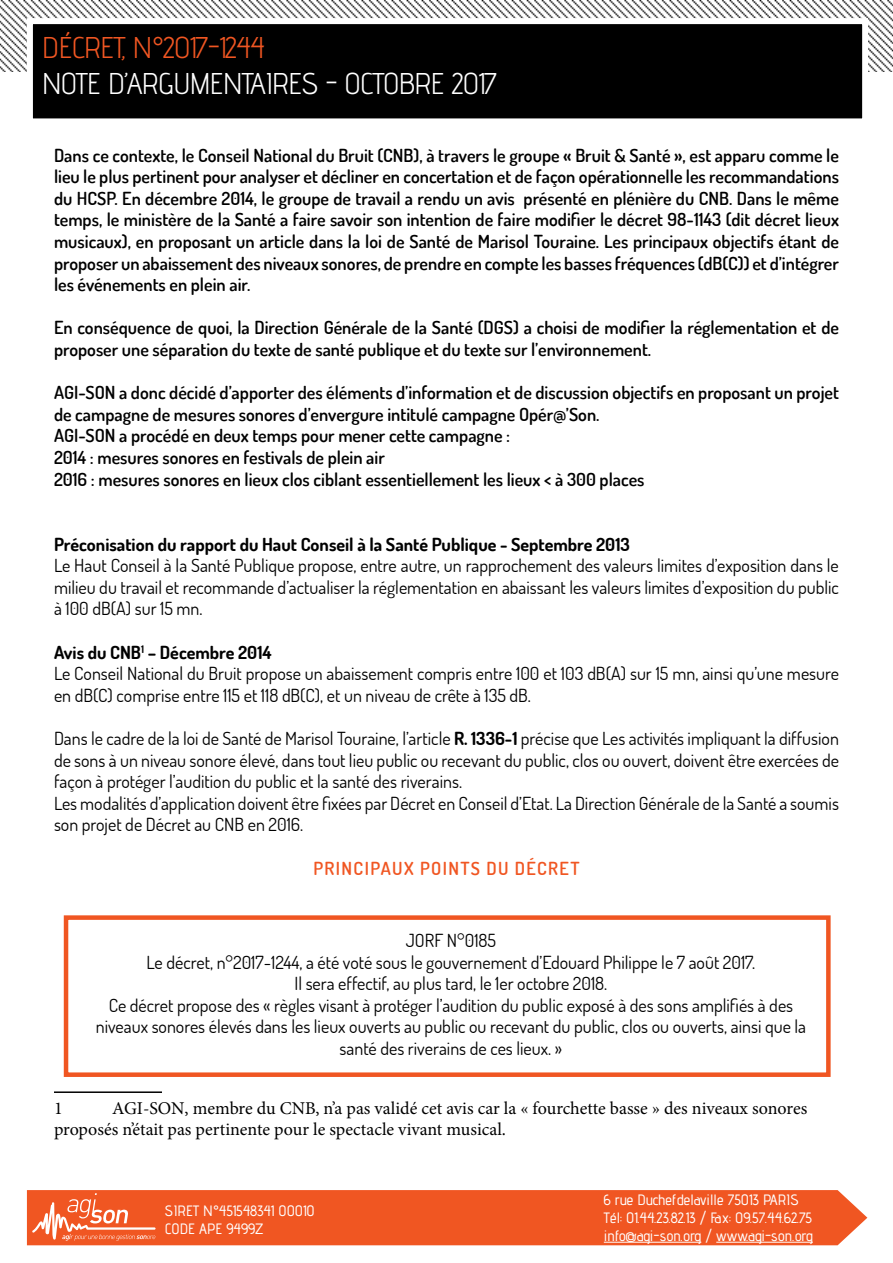
<style>
.page{position:relative;width:893px;height:1263px;background:#fff}
.page>*{position:absolute;margin:0;border:0;box-sizing:border-box;transform-origin:0 0}
.t1{font:30px "Advent Pro";letter-spacing:-.025em;color:#fff}
.t2{font:30px "Advent Pro";letter-spacing:-.025em;color:#f05622}
.t3{font:18px/21.6px "Dosis";color:#000}
.t4{font:600 18px/21.6px "Dosis";color:#000}
.t5{font:18px/21.6px "Minion Pro";color:#000}
.t6{font:700 18px "Dosis";color:#000}
.t7{font:600 18px "Dosis";letter-spacing:.075em;color:#f05622}
.t8{font:500 15px/18px "Advent Pro";color:#fff}
.s1{font-weight:700}
</style>
<div class="page">
<img style="left:0;top:0;width:893px;height:71px">
<div style="left:30px;top:21px;width:835px;height:100px;background:#000"></div>
<div style="left:27px;top:18px;width:841px;height:106px;border:6px solid #fff"></div>
<div style="left:27px;top:1190px;width:840px;height:55px;background:#f05622"></div>
<svg style="left:32px;top:1193px;width:124px;height:48px"></svg>
<hr style="left:604px;top:1242px;width:97px;height:1px;background:#fff">
<hr style="left:716px;top:1242px;width:97px;height:1px;background:#fff">
<hr style="left:54px;top:1091px;width:108px;height:2px;background:#000">
<div style="left:64px;top:915px;width:767px;height:162px;border:4px solid #f05622"></div>
<h1 class="t2" style="left:42px;top:29px;width:224px">DÉCRET, N°2017-1244</h1>
<h1 class="t1" style="left:42px;top:65px;width:457px">NOTE D’ARGUMENTAIRES - OCTOBRE 2017</h1>
<p class="t4" style="left:54px;top:144px;width:786px;text-align:justify">Dans ce contexte, le Conseil National du Bruit (CNB), à travers le groupe « Bruit &amp; Santé », est apparu comme le lieu le plus pertinent pour analyser et décliner en concertation et de façon opérationnelle les recommandations du HCSP. En décembre 2014, le groupe de travail a rendu un avis présenté en plénière du CNB. Dans le même temps, le ministère de la Santé a faire savoir son intention de faire modifier le décret 98-1143 (dit décret lieux musicaux), en proposant un article dans la loi de Santé de Marisol Touraine. Les principaux objectifs étant de proposer un abaissement des niveaux sonores, de prendre en compte les basses fréquences (dB(C)) et d’intégrer les événements en plein air.</p>
<p class="t4" style="left:54px;top:317px;width:786px">En conséquence de quoi, la Direction Générale de la Santé (DGS) a choisi de modifier la réglementation et de proposer une séparation du texte de santé publique et du texte sur l’environnement.</p>
<p class="t4" style="left:54px;top:381px;width:786px">AGI-SON a donc décidé d’apporter des éléments d’information et de discussion objectifs en proposant un projet de campagne de mesures sonores d’envergure intitulé campagne Opér@’Son.<br>AGI-SON a procédé en deux temps pour mener cette campagne :<br>2014 : mesures sonores en festivals de plein air<br>2016 : mesures sonores en lieux clos ciblant essentiellement les lieux &lt; à 300 places</p>
<p class="t6" style="left:54px;top:532px;width:577px">Préconisation du rapport du Haut Conseil à la Santé Publique - Septembre 2013</p>
<p class="t3" style="left:54px;top:554px;width:786px;text-align:justify">Le Haut Conseil à la Santé Publique propose, entre autre, un rapprochement des valeurs limites d’exposition dans le milieu du travail et recommande d’actualiser la réglementation en abaissant les valeurs limites d’exposition du public à 100 dB(A) sur 15 mn.</p>
<p class="t3" style="left:54px;top:641px;width:786px"><span class="s1">Avis du CNB</span><sup>1</sup> <span class="s1">– Décembre 2014<br></span>Le Conseil National du Bruit propose un abaissement compris entre 100 et 103 dB(A) sur 15 mn, ainsi qu’une mesure en dB(C) comprise entre 115 et 118 dB(C), et un niveau de crête à 135 dB.</p>
<p class="t3" style="left:54px;top:727px;width:786px">Dans le cadre de la loi de Santé de Marisol Touraine, l’article <span class="s1">R. 1336-1</span> précise que Les activités impliquant la diffusion de sons à un niveau sonore élevé, dans tout lieu public ou recevant du public, clos ou ouvert, doivent être exercées de façon à protéger l’audition du public et la santé des riverains.<br>Les modalités d’application doivent être fixées par Décret en Conseil d’Etat. La Direction Générale de la Santé a soumis son projet de Décret au CNB en 2016.</p>
<p class="t7" style="left:313px;top:856px;width:268px">PRINCIPAUX POINTS DU DÉCRET</p>
<p class="t3" style="left:96px;top:929px;width:712px;text-align:center">JORF N°0185<br>Le décret, n°2017-1244, a été voté sous le gouvernement d’Edouard Philippe le 7 août 2017.<br>Il sera effectif, au plus tard, le 1er octobre 2018.<br>Ce décret propose des « règles visant à protéger l’audition du public exposé à des sons amplifiés à des niveaux sonores élevés dans les lieux ouverts au public ou recevant du public, clos ou ouverts, ainsi que la santé des riverains de ces lieux. »</p>
<p class="t5" style="left:54px;top:1097px;width:755px;text-indent:58px">AGI-SON, membre du CNB, n’a pas validé cet avis car la « fourchette basse » des niveaux sonores proposés n’était pas pertinente pour le spectacle vivant musical.</p>
<p class="t5" style="left:54px;top:1097px;width:10px">1</p>
<p class="t8" style="left:165px;top:1201px;width:151px">SIRET N°451548341 00010<br>CODE APE 9499Z</p>
<p class="t8" style="left:604px;top:1190px;width:210px">6 rue Duchefdelaville 75013 PARIS<br>Tél: 01.44.23.82.13 / Fax: 09.57.44.62.75 info@agi-son.org / www.agi-son.org</p>
</div>
